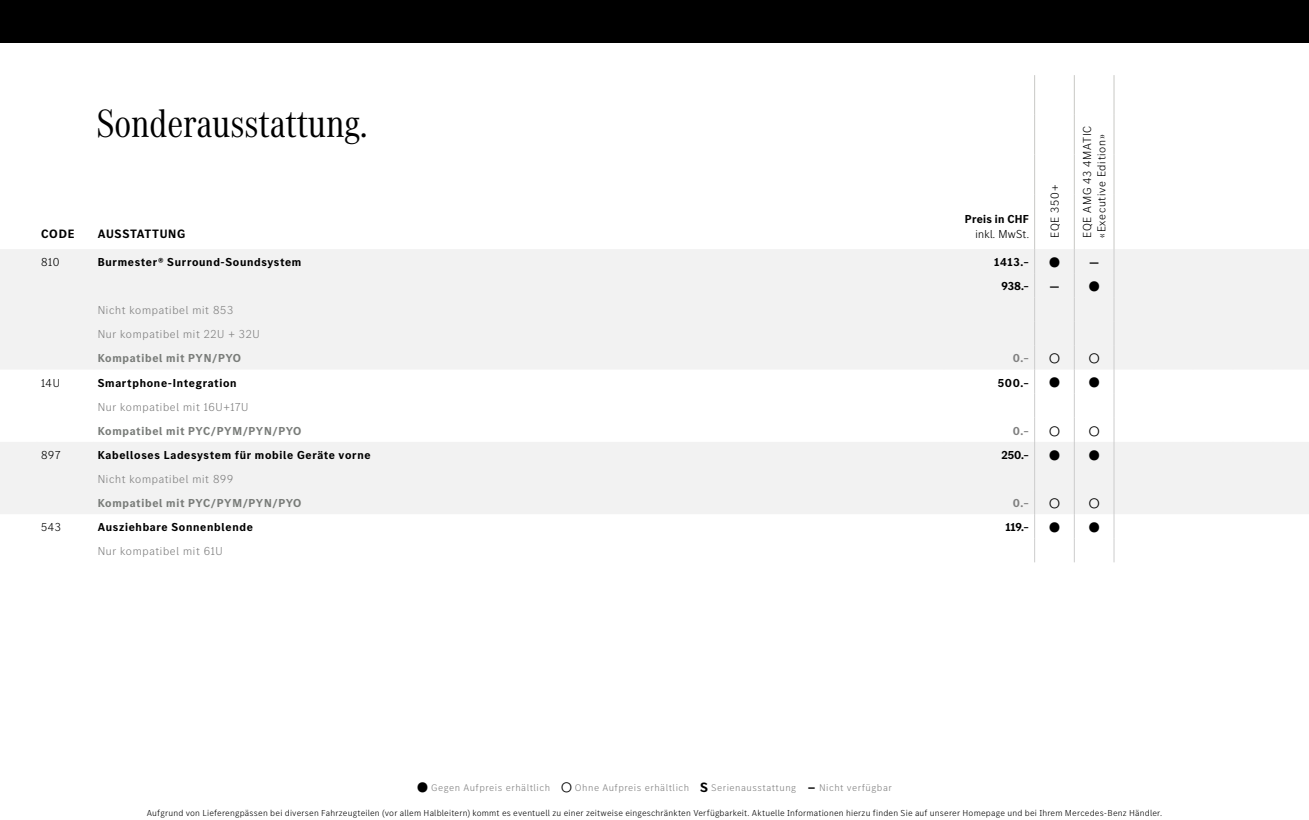
<style>
.page{position:relative;width:1309px;height:820px;background:#fff}
.page>*{position:absolute;margin:0;border:0;box-sizing:border-box;transform-origin:0 0}
.t1{font:41px "MB Corpo A Title Cond";color:#000}
.t2{font:700 14px "MB Corpo S Title";color:#000}
.t3{font:700 14px "MB Corpo S Title";color:#000;scale:1.79 1}
.t4{font:700 12.6px "MB Corpo S Title";letter-spacing:.06em;color:#000}
.t5{font:700 12px "MB Corpo S Title";letter-spacing:.06em;color:#000}
.t6{font:300 12px/24.1px "MB Corpo S Title";letter-spacing:.06em;color:#808080}
.t7{font:700 12px "MB Corpo S Title";letter-spacing:.06em;color:#797c79}
.t8{font:300 12px/14.4px "MB Corpo S Title";letter-spacing:.06em;color:#000}
.t9{font:700 12px "MB Corpo S Title";letter-spacing:.025em;color:#000}
.t10{font:300 12px "MB Corpo S Title";letter-spacing:.025em;color:#000}
.t11{font:700 12px "MB Corpo S Title";color:#808080}
.t12{font:300 10px "MB Corpo S Text";letter-spacing:.05em;color:#808080}
.t13{font:300 9px "MB Corpo S Text";letter-spacing:.02em;color:#000}
.s1{font-family:"MB Corpo S Title";font-weight:700;font-size:14px;color:#000}
</style>
<div class="page">
<svg style="left:0;top:249px;width:1309px;height:265px;fill:#f2f2f2"></svg>
<hr style="left:1034px;top:75px;width:1px;height:40px;background:#c8c8c5">
<hr style="left:1074px;top:75px;width:1px;height:40px;background:#c8c8c5">
<hr style="left:1114px;top:75px;width:1px;height:40px;background:#c8c8c5">
<hr style="left:1034px;top:115px;width:1px;height:39px;background:#c8c8c5">
<hr style="left:1074px;top:115px;width:1px;height:39px;background:#c8c8c5">
<hr style="left:1114px;top:115px;width:1px;height:39px;background:#c8c8c5">
<hr style="left:1034px;top:154px;width:1px;height:40px;background:#c8c8c5">
<hr style="left:1074px;top:154px;width:1px;height:40px;background:#c8c8c5">
<hr style="left:1114px;top:154px;width:1px;height:40px;background:#c8c8c5">
<hr style="left:1034px;top:194px;width:1px;height:55px;background:#c8c8c5">
<hr style="left:1074px;top:194px;width:1px;height:55px;background:#c8c8c5">
<hr style="left:1114px;top:194px;width:1px;height:55px;background:#c8c8c5">
<svg style="left:1034px;top:249px;width:1px;height:313px"></svg>
<svg style="left:1074px;top:249px;width:1px;height:313px"></svg>
<svg style="left:1114px;top:249px;width:1px;height:313px"></svg>
<div style="left:0;top:0;width:1309px;height:43px;background:#000"></div>
<h1 class="t1" style="left:96px;top:97px;width:273px">Sonderausstattung.</h1>
<h3 class="t4" style="left:41px;top:225px;width:35px">CODE</h3>
<h3 class="t4" style="left:98px;top:225px;width:89px">AUSSTATTUNG</h3>
<h3 class="t9" style="left:965px;top:211px;width:66px">Preis in CHF</h3>
<h3 class="t10" style="left:976px;top:226px;width:55px">inkl. MwSt.</h3>
<h3 class="t8" style="left:1047px;top:238px;width:54px;rotate:-90deg">EQE 350+</h3>
<h3 class="t8" style="left:1079px;top:238px;width:113px;rotate:-90deg">EQE AMG 43 4MATIC «Executive Edition»</h3>
<h3 class="t8" style="left:41px;top:254px;width:20px">810</h3>
<h3 class="t5" style="left:98px;top:254px;width:205px">Burmester® Surround-Soundsystem</h3>
<h3 class="t5" style="left:994px;top:254px;width:36px">1413.–</h3>
<h2 class="t2" style="left:1049px;top:253px;width:52px">● –</h2>
<h3 class="t5" style="left:1002px;top:278px;width:29px">938.–</h3>
<h2 class="t3" style="left:1049px;top:277px;width:30px">– ●</h2>
<h3 class="t6" style="left:98px;top:298px;width:163px">Nicht kompatibel mit 853<br>Nur kompatibel mit 22U + 32U</h3>
<h3 class="t7" style="left:98px;top:351px;width:145px">Kompatibel mit PYN/PYO</h3>
<h3 class="t11" style="left:1013px;top:351px;width:18px">0.–</h3>
<h2 class="t2" style="left:1049px;top:349px;width:52px">○ ○</h2>
<h3 class="t8" style="left:41px;top:375px;width:20px">14U</h3>
<h3 class="t5" style="left:98px;top:375px;width:140px">Smartphone-Integration</h3>
<h3 class="t5" style="left:998px;top:375px;width:33px">500.–</h3>
<h2 class="t2" style="left:1049px;top:373px;width:52px">● ●</h2>
<h3 class="t6" style="left:98px;top:394px;width:152px">Nur kompatibel mit 16U+17U</h3>
<h3 class="t7" style="left:98px;top:423px;width:205px">Kompatibel mit PYC/PYM/PYN/PYO</h3>
<h3 class="t11" style="left:1013px;top:423px;width:18px">0.–</h3>
<h2 class="t2" style="left:1049px;top:422px;width:52px">○ ○</h2>
<h3 class="t8" style="left:41px;top:447px;width:21px">897</h3>
<h3 class="t5" style="left:98px;top:447px;width:274px">Kabelloses Ladesystem für mobile Geräte vorne</h3>
<h3 class="t5" style="left:1001px;top:447px;width:29px">250.–</h3>
<h2 class="t2" style="left:1049px;top:446px;width:52px">● ●</h2>
<h3 class="t6" style="left:98px;top:466px;width:137px">Nicht kompatibel mit 899</h3>
<h3 class="t7" style="left:98px;top:495px;width:205px">Kompatibel mit PYC/PYM/PYN/PYO</h3>
<h3 class="t11" style="left:1013px;top:495px;width:18px">0.–</h3>
<h2 class="t2" style="left:1049px;top:494px;width:52px">○ ○</h2>
<h3 class="t8" style="left:41px;top:519px;width:21px">543</h3>
<h3 class="t5" style="left:98px;top:519px;width:157px">Ausziehbare Sonnenblende</h3>
<h3 class="t5" style="left:1005px;top:519px;width:25px">119.–</h3>
<h2 class="t2" style="left:1049px;top:518px;width:52px">● ●</h2>
<h3 class="t6" style="left:98px;top:539px;width:126px">Nur kompatibel mit 61U</h3>
<p class="t12" style="left:417px;top:781px;width:476px"><span class="s1">●</span> Gegen Aufpreis erhältlich <span class="s1">○</span> Ohne Aufpreis erhältlich <span class="s1">S</span> Serienausstattung <span class="s1">-</span> Nicht verfügbar</p>
<p class="t13" style="left:147px;top:807px;width:1017px">Aufgrund von Lieferengpässen bei diversen Fahrzeugteilen (vor allem Halbleitern) kommt es eventuell zu einer zeitweise eingeschränkten Verfügbarkeit. Aktuelle Informationen hierzu finden Sie auf unserer Homepage und bei Ihrem Mercedes-Benz Händler.</p>
</div>
